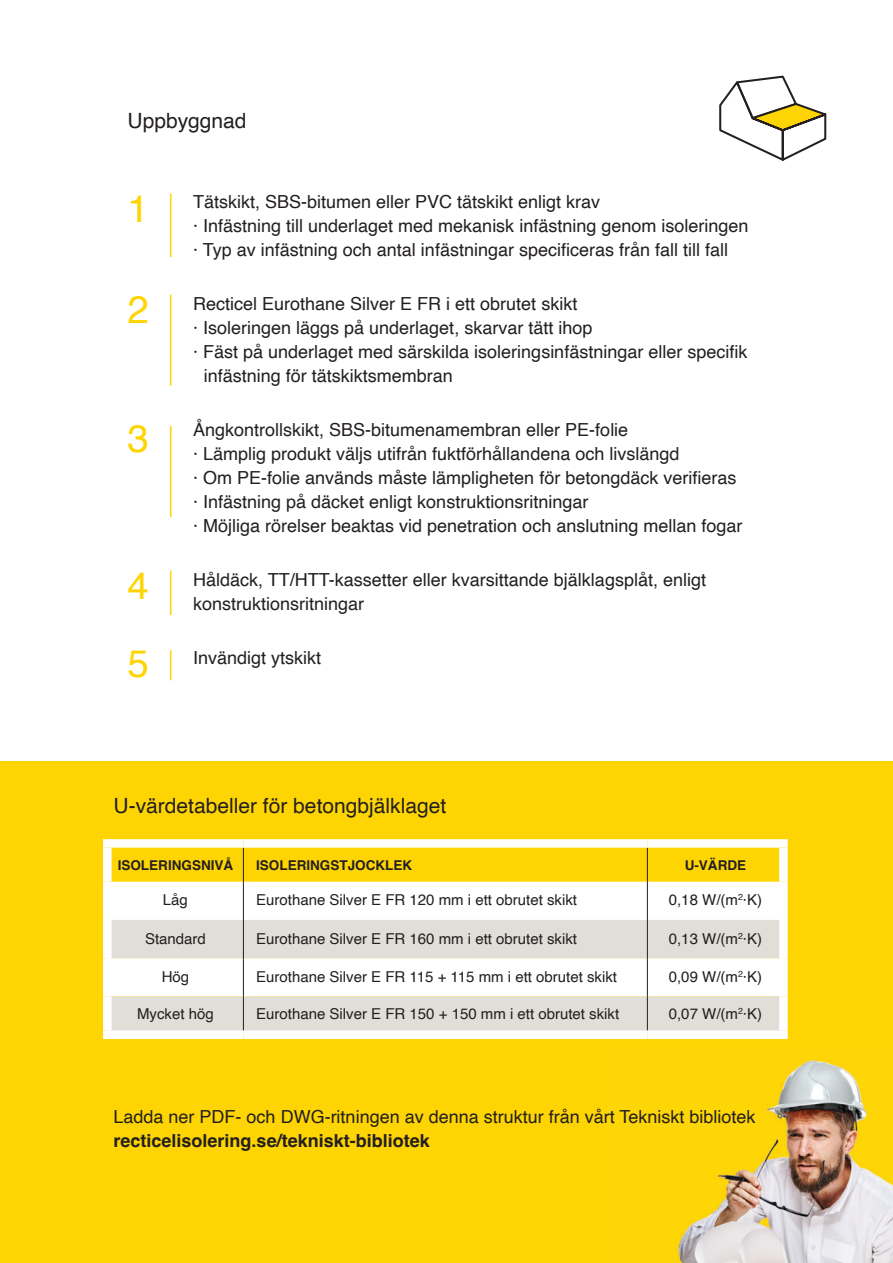
<style>
.page{position:relative;width:893px;height:1263px;background:#fff}
.page>*{position:absolute;margin:0;border:0;box-sizing:border-box;transform-origin:0 0}
.t1{font:38.4px "Helvetica";color:#fed503}
.t2{font:21px "Helvetica";color:#231f20}
.t3{font:18px/24px "Helvetica";color:#231f20}
.t4{font:700 18px "Helvetica";color:#231f20}
.tabeltekst{font:15px "Helvetica";color:#231f20}
.tabeltekst-2{font:700 13.5px "Helvetica";color:#231f20}
</style>
<div class="page">
<div style="left:0;top:761px;width:893px;height:502px;background:#fed503"></div>
<img style="left:675px;top:1060px;width:218px;height:203px">
<svg style="left:112px;top:848px;width:667px;height:34px"></svg>
<div style="left:112px;top:882px;width:667px;height:38px;background:#fff"></div>
<svg style="left:112px;top:920px;width:667px;height:110px;fill:#e1ddd7"></svg>
<hr style="left:243px;top:848px;width:1px;height:34px;background:#231f20">
<hr style="left:647px;top:848px;width:1px;height:34px;background:#231f20">
<hr style="left:243px;top:882px;width:1px;height:38px;background:#231f20">
<hr style="left:647px;top:882px;width:1px;height:38px;background:#231f20">
<hr style="left:243px;top:920px;width:1px;height:38px;background:#231f20">
<hr style="left:647px;top:920px;width:1px;height:38px;background:#231f20">
<hr style="left:243px;top:958px;width:1px;height:38px;background:#231f20">
<hr style="left:647px;top:958px;width:1px;height:38px;background:#231f20">
<hr style="left:243px;top:996px;width:1px;height:34px;background:#231f20">
<hr style="left:647px;top:996px;width:1px;height:34px;background:#231f20">
<div style="left:103px;top:839px;width:140px;height:9px;background:#fff"></div>
<div style="left:103px;top:1030px;width:140px;height:9px;background:#fff"></div>
<div style="left:103px;top:848px;width:9px;height:34px;background:#fff"></div>
<div style="left:243px;top:839px;width:404px;height:9px;background:#fff"></div>
<div style="left:647px;top:839px;width:141px;height:9px;background:#fff"></div>
<div style="left:779px;top:848px;width:9px;height:34px;background:#fff"></div>
<div style="left:103px;top:882px;width:9px;height:38px;background:#fff"></div>
<div style="left:779px;top:882px;width:9px;height:38px;background:#fff"></div>
<div style="left:103px;top:920px;width:9px;height:38px;background:#fff"></div>
<div style="left:779px;top:920px;width:9px;height:38px;background:#fff"></div>
<div style="left:103px;top:958px;width:9px;height:38px;background:#fff"></div>
<div style="left:779px;top:958px;width:9px;height:38px;background:#fff"></div>
<div style="left:103px;top:996px;width:9px;height:34px;background:#fff"></div>
<div style="left:779px;top:996px;width:9px;height:34px;background:#fff"></div>
<div style="left:243px;top:1030px;width:404px;height:9px;background:#fff"></div>
<div style="left:647px;top:1030px;width:141px;height:9px;background:#fff"></div>
<svg style="left:719px;top:76px;width:107px;height:85px"></svg>
<hr style="left:170px;top:193px;width:1px;height:64px;background:#fed503">
<hr style="left:170px;top:294px;width:1px;height:92px;background:#fed503">
<hr style="left:170px;top:570px;width:1px;height:45px;background:#fed503">
<hr style="left:170px;top:426px;width:1px;height:91px;background:#fed503">
<hr style="left:170px;top:650px;width:1px;height:30px;background:#fed503">
<p class="t2" style="left:128px;top:104px;width:121px">Uppbyggnad</p>
<p class="t1" style="left:128px;top:179px;width:23px">1</p>
<p class="t1" style="left:128px;top:280px;width:23px">2</p>
<p class="t1" style="left:128px;top:409px;width:23px">3</p>
<p class="t1" style="left:128px;top:556px;width:23px">4</p>
<p class="t1" style="left:128px;top:634px;width:23px">5</p>
<p class="t3" style="left:193px;top:190px;width:409px">Tätskikt, SBS-bitumen eller PVC tätskikt enligt krav</p>
<p class="t3" style="left:193px;top:214px;width:557px">· Infästning till underlaget med mekanisk infästning genom isoleringen</p>
<p class="t3" style="left:193px;top:238px;width:536px">· Typ av infästning och antal infästningar specificeras från fall till fall</p>
<p class="t3" style="left:193px;top:292px;width:386px">Recticel Eurothane Silver E FR i ett obrutet skikt</p>
<p class="t3" style="left:193px;top:316px;width:401px">· Isoleringen läggs på underlaget, skarvar tätt ihop</p>
<p class="t3" style="left:204px;top:340px;width:545px;text-indent:-11px">· Fäst på underlaget med särskilda isoleringsinfästningar eller specifik infästning för tätskiktsmembran</p>
<p class="t3" style="left:193px;top:418px;width:437px">Ångkontrollskikt, SBS-bitumenamembran eller PE-folie</p>
<p class="t3" style="left:193px;top:442px;width:488px">· Lämplig produkt väljs utifrån fuktförhållandena och livslängd</p>
<p class="t3" style="left:193px;top:466px;width:545px">· Om PE-folie används måste lämpligheten för betongdäck verifieras</p>
<p class="t3" style="left:193px;top:490px;width:397px">· Infästning på däcket enligt konstruktionsritningar</p>
<p class="t3" style="left:193px;top:514px;width:551px">· Möjliga rörelser beaktas vid penetration och anslutning mellan fogar</p>
<p class="t3" style="left:193px;top:568px;width:514px">Håldäck, TT/HTT-kassetter eller kvarsittande bjälklagsplåt, enligt konstruktionsritningar</p>
<p class="t3" style="left:193px;top:646px;width:130px">Invändigt ytskikt</p>
<p class="t2" style="left:114px;top:790px;width:334px">U-värdetabeller för betongbjälklaget</p>
<p class="tabeltekst-2" style="left:118px;top:857px;width:117px">ISOLERINGSNIVÅ</p>
<p class="tabeltekst-2" style="left:256px;top:857px;width:158px">ISOLERINGSTJOCKLEK</p>
<p class="tabeltekst-2" style="left:685px;top:857px;width:63px">U-VÄRDE</p>
<p class="tabeltekst" style="left:163px;top:888px;width:27px">Låg</p>
<p class="tabeltekst" style="left:256px;top:888px;width:322px">Eurothane Silver E FR 120 mm i ett obrutet skikt</p>
<p class="tabeltekst" style="left:669px;top:888px;width:95px">0,18 W/(m<sup>2</sup>·K)</p>
<p class="tabeltekst" style="left:145px;top:927px;width:62px">Standard</p>
<p class="tabeltekst" style="left:256px;top:927px;width:322px">Eurothane Silver E FR 160 mm i ett obrutet skikt</p>
<p class="tabeltekst" style="left:669px;top:927px;width:95px">0,13 W/(m<sup>2</sup>·K)</p>
<p class="tabeltekst" style="left:162px;top:965px;width:29px">Hög</p>
<p class="tabeltekst" style="left:256px;top:965px;width:362px">Eurothane Silver E FR 115 + 115 mm i ett obrutet skikt</p>
<p class="tabeltekst" style="left:669px;top:965px;width:95px">0,09 W/(m<sup>2</sup>·K)</p>
<p class="tabeltekst" style="left:137px;top:1002px;width:78px">Mycket hög</p>
<p class="tabeltekst" style="left:256px;top:1002px;width:365px">Eurothane Silver E FR 150 + 150 mm i ett obrutet skikt</p>
<p class="tabeltekst" style="left:669px;top:1002px;width:95px">0,07 W/(m<sup>2</sup>·K)</p>
<p class="t3" style="left:114px;top:1105px;width:643px">Ladda ner PDF- och DWG-ritningen av denna struktur från vårt Tekniskt bibliotek</p>
<p class="t4" style="left:114px;top:1129px;width:318px">recticelisolering.se/tekniskt-bibliotek</p>
</div>
